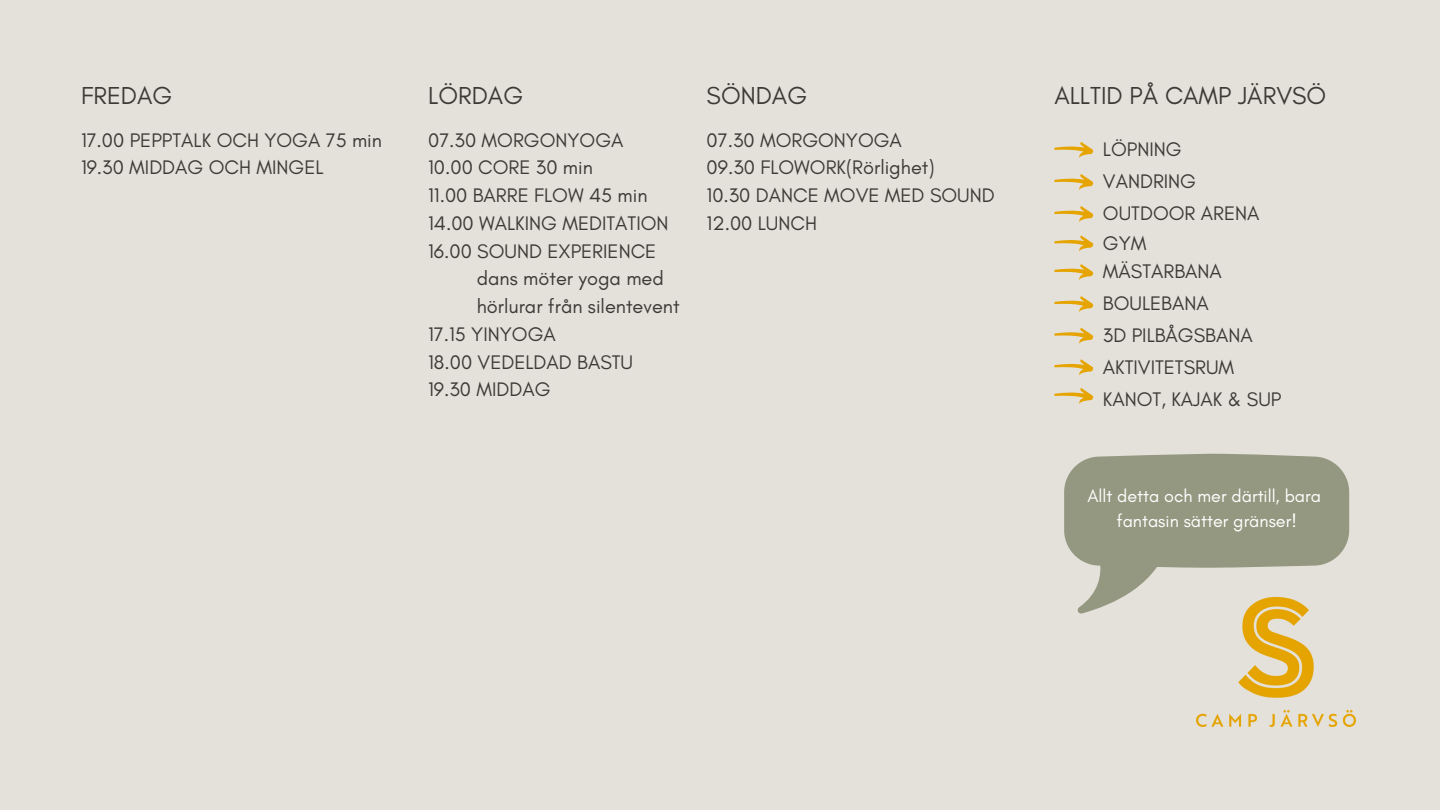
<style>
.page{position:relative;width:1440px;height:810px;background:#e4e1da}
.page>*{position:absolute;margin:0;border:0;box-sizing:border-box;transform-origin:0 0}
.t1{font:25px "Glacial Indifference";color:#3d3935}
.t2{font:20px "Glacial Indifference";color:#3d3935}
.t3{font:18px "Glacial Indifference";color:#fff}
</style>
<div class="page">
<svg style="left:1054px;top:142px;width:39px;height:16px"></svg>
<svg style="left:1054px;top:174px;width:39px;height:16px"></svg>
<svg style="left:1054px;top:206px;width:39px;height:16px"></svg>
<svg style="left:1054px;top:235px;width:39px;height:16px"></svg>
<svg style="left:1054px;top:264px;width:39px;height:16px"></svg>
<svg style="left:1054px;top:296px;width:39px;height:16px"></svg>
<svg style="left:1054px;top:328px;width:39px;height:15px"></svg>
<svg style="left:1054px;top:359px;width:39px;height:16px"></svg>
<svg style="left:1054px;top:388px;width:39px;height:16px"></svg>
<svg style="left:1064px;top:454px;width:285px;height:160px"></svg>
<img style="left:1196px;top:597px;width:160px;height:129px">
<p class="t1" style="left:81px;top:80px;width:93px">FREDAG</p>
<p class="t2" style="left:81px;top:128px;width:303px">17.00 PEPPTALK OCH YOGA 75 min</p>
<p class="t2" style="left:81px;top:155px;width:244px">19.30 MIDDAG OCH MINGEL</p>
<p class="t1" style="left:428px;top:80px;width:96px">LÖRDAG</p>
<p class="t2" style="left:428px;top:128px;width:197px">07.30 MORGONYOGA</p>
<p class="t2" style="left:428px;top:155px;width:166px">10.00 CORE 30 min</p>
<p class="t2" style="left:428px;top:183px;width:221px">11.00 BARRE FLOW 45 min</p>
<h1 class="t2" style="left:428px;top:211px;width:242px">14.00 WALKING MEDITATION</h1>
<p class="t2" style="left:428px;top:239px;width:230px">16.00 SOUND EXPERIENCE</p>
<p class="t2" style="left:477px;top:266px;width:189px">dans möter yoga med</p>
<p class="t2" style="left:477px;top:294px;width:204px">hörlurar från silentevent</p>
<p class="t2" style="left:428px;top:322px;width:129px">17.15 YINYOGA</p>
<p class="t2" style="left:428px;top:350px;width:206px">18.00 VEDELDAD BASTU</p>
<p class="t2" style="left:428px;top:377px;width:124px">19.30 MIDDAG</p>
<h2 class="t1" style="left:707px;top:80px;width:102px">SÖNDAG</h2>
<p class="t2" style="left:707px;top:128px;width:197px">07.30 MORGONYOGA</p>
<p class="t2" style="left:707px;top:155px;width:229px">09.30 FLOWORK(Rörlighet)</p>
<p class="t2" style="left:707px;top:183px;width:290px">10.30 DANCE MOVE MED SOUND</p>
<h2 class="t2" style="left:707px;top:211px;width:112px">12.00 LUNCH</h2>
<p class="t1" style="left:1054px;top:80px;width:273px">ALLTID PÅ CAMP JÄRVSÖ</p>
<p class="t2" style="left:1103px;top:137px;width:80px">LÖPNING</p>
<h1 class="t2" style="left:1103px;top:169px;width:95px">VANDRING</h1>
<h1 class="t2" style="left:1103px;top:201px;width:158px">OUTDOOR ARENA</h1>
<p class="t2" style="left:1103px;top:231px;width:45px">GYM</p>
<p class="t2" style="left:1103px;top:259px;width:120px">MÄSTARBANA</p>
<p class="t2" style="left:1103px;top:291px;width:107px">BOULEBANA</p>
<p class="t2" style="left:1103px;top:323px;width:151px">3D PILBÅGSBANA</p>
<p class="t2" style="left:1103px;top:355px;width:133px">AKTIVITETSRUM</p>
<h2 class="t2" style="left:1103px;top:387px;width:180px">KANOT, KAJAK &amp; SUP</h2>
<p class="t3" style="left:1087px;top:485px;width:235px">Allt detta och mer därtill, bara</p>
<p class="t3" style="left:1117px;top:510px;width:182px">fantasin sätter gränser!</p>
</div>
